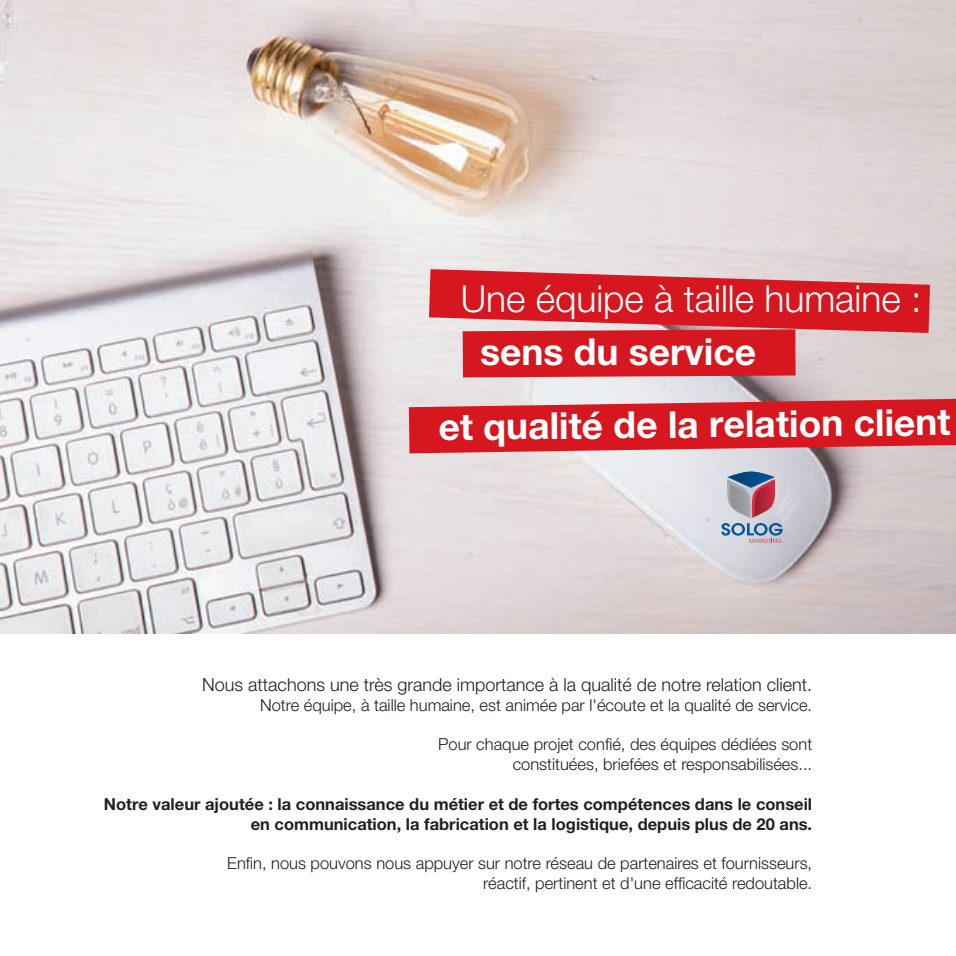
<style>
.page{position:relative;width:956px;height:956px;background:#fff}
.page>*{position:absolute;margin:0;border:0;box-sizing:border-box;transform-origin:0 0}
.t1{font:700 37.2px "Helvetica Neue LT Pro";color:#fff}
.t2{font:300 37.2px "Helvetica Neue LT Pro";color:#fff}
.t3{font:300 18px "Helvetica Neue LT Pro";color:#231f20}
.t4{font:300 16.5px/19.8px "Helvetica Neue LT Pro";color:#231f20;text-align:right}
.t5{font:700 16.5px/19.8px "Helvetica Neue LT Pro";color:#231f20;text-align:right}
</style>
<div class="page">
<img style="left:0;top:0;width:956px;height:634px">
<svg style="left:721px;top:470px;width:62px;height:73px;background:#a59eb0"></svg>
<svg style="left:429px;top:269px;width:501px;height:108px;background:#d94b51"></svg>
<svg style="left:409px;top:399px;width:547px;height:54px;background:#d73239"></svg>
<h1 class="t2" style="left:461px;top:276px;width:462px">Une équipe à taille humaine :</h1>
<h1 class="t1" style="left:480px;top:328px;width:278px">sens du service</h1>
<h1 class="t1" style="left:438px;top:406px;width:513px;rotate:-1deg">et qualité de la relation client</h1>
<p class="t3" style="left:202px;top:673px;width:611px">Nous attachons une très grande importance à la qualité de notre relation client.</p>
<p class="t4" style="left:260px;top:695px;width:554px">Notre équipe, à taille humaine, est animée par l'écoute et la qualité de service.</p>
<p class="t4" style="left:438px;top:734px;width:376px">Pour chaque projet confié, des équipes dédiées sont constituées, briefées et responsabilisées...</p>
<p class="t5" style="left:104px;top:794px;width:710px">Notre valeur ajoutée : la connaissance du métier et de fortes compétences dans le conseil en communication, la fabrication et la logistique, depuis plus de 20 ans.</p>
<p class="t4" style="left:227px;top:853px;width:586px">Enfin, nous pouvons nous appuyer sur notre réseau de partenaires et fournisseurs, réactif, pertinent et d'une efficacité redoutable.</p>
</div>
